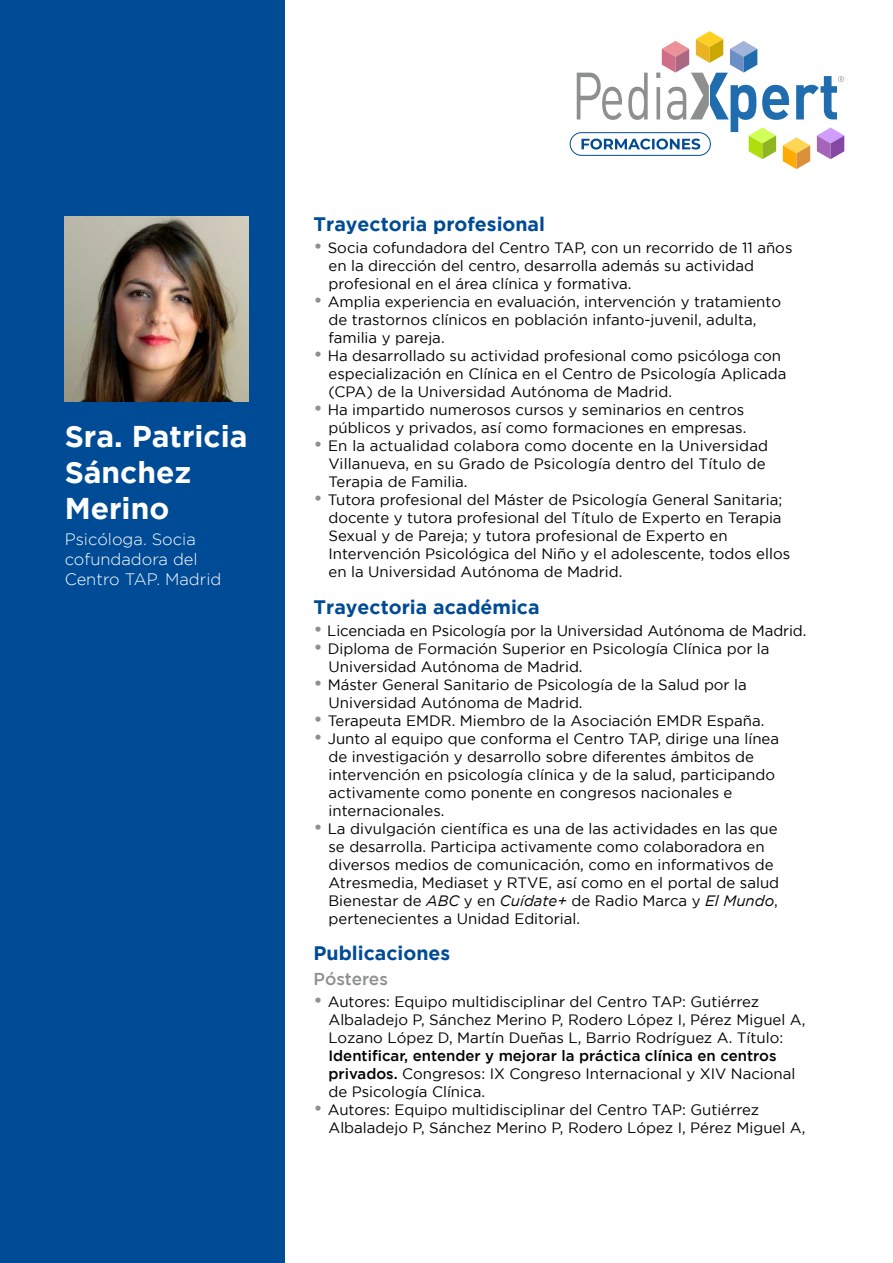
<style>
.page{position:relative;width:893px;height:1263px;background:#fff}
.page>*{position:absolute;margin:0;border:0;box-sizing:border-box;transform-origin:0 0}
.t1{font:700 30px/36px "Gotham";color:#fff}
.t2{font:700 19.5px "Gotham";color:#004b96}
.t3{font:500 17.25px "Gotham";color:#8e8f8f}
.t4{font:300 16.5px/19.8px "Gotham";color:#fff}
.t5{font:15px/18px "Gotham";color:#000}
.s1{font-size:19.5px;color:#8e8f8f}
.s2{font-style:italic}
.s3{font-weight:500}
</style>
<div class="page">
<div style="left:0;top:0;width:285px;height:1263px;background:#004b96"></div>
<svg style="left:577px;top:31px;width:267px;height:138px"></svg>
<img style="left:65px;top:217px;width:184px;height:184px">
<h1 class="t1" style="left:65px;top:418px;width:184px">Sra. Patricia<br>Sánchez<br>Merino</h1>
<p class="t4" style="left:65px;top:529px;width:158px">Psicóloga. Socia cofundadora del<br>Centro TAP. Madrid</p>
<h2 class="t2" style="left:314px;top:213px;width:233px">Trayectoria profesional</h2>
<p class="t5" style="left:328px;top:239px;width:465px;text-indent:-15px"><span class="s1">•</span> Socia cofundadora del Centro TAP, con un recorrido de 11 años en la dirección del centro, desarrolla además su actividad profesional en el área clínica y formativa.</p>
<p class="t5" style="left:328px;top:293px;width:454px;text-indent:-15px"><span class="s1">•</span> Amplia experiencia en evaluación, intervención y tratamiento de trastornos clínicos en población infanto-juvenil, adulta, familia y pareja.</p>
<p class="t5" style="left:328px;top:347px;width:459px;text-indent:-15px"><span class="s1">•</span> Ha desarrollado su actividad profesional como psicóloga con especialización en Clínica en el Centro de Psicología Aplicada (CPA) de la Universidad Autónoma de Madrid.</p>
<p class="t5" style="left:314px;top:401px;width:434px;text-align:right"><span class="s1">•</span> Ha impartido numerosos cursos y seminarios en centros públicos y privados, así como formaciones en empresas.</p>
<p class="t5" style="left:328px;top:437px;width:441px;text-indent:-15px"><span class="s1">•</span> En la actualidad colabora como docente en la Universidad<br>Villanueva, en su Grado de Psicología dentro del Título de<br>Terapia de Familia.</p>
<p class="t5" style="left:328px;top:491px;width:463px;text-indent:-15px"><span class="s1">•</span> Tutora profesional del Máster de Psicología General Sanitaria; docente y tutora profesional del Título de Experto en Terapia Sexual y de Pareja; y tutora profesional de Experto en Intervención Psicológica del Niño y el adolescente, todos ellos en la Universidad Autónoma de Madrid.</p>
<h2 class="t2" style="left:314px;top:595px;width:228px">Trayectoria académica</h2>
<p class="t5" style="left:314px;top:621px;width:494px"><span class="s1">•</span> Licenciada en Psicología por la Universidad Autónoma de Madrid.</p>
<p class="t5" style="left:328px;top:639px;width:443px;text-indent:-15px"><span class="s1">•</span> Diploma de Formación Superior en Psicología Clínica por la<br>Universidad Autónoma de Madrid.</p>
<p class="t5" style="left:328px;top:675px;width:420px;text-indent:-15px"><span class="s1">•</span> Máster General Sanitario de Psicología de la Salud por la<br>Universidad Autónoma de Madrid.</p>
<p class="t5" style="left:314px;top:711px;width:452px"><span class="s1">•</span> Terapeuta EMDR. Miembro de la Asociación EMDR España.</p>
<p class="t5" style="left:328px;top:729px;width:452px;text-indent:-15px"><span class="s1">•</span> Junto al equipo que conforma el Centro TAP, dirige una línea de investigación y desarrollo sobre diferentes ámbitos de intervención en psicología clínica y de la salud, participando activamente como ponente en congresos nacionales e internacionales.</p>
<p class="t5" style="left:328px;top:819px;width:452px;text-indent:-15px"><span class="s1">•</span> La divulgación científica es una de las actividades en las que se desarrolla. Participa activamente como colaboradora en diversos medios de comunicación, como en informativos de Atresmedia, Mediaset y RTVE, así como en el portal de salud Bienestar de <span class="s2">ABC</span> y en <span class="s2">Cuídate+</span> de Radio Marca y <span class="s2">El Mundo</span>, pertenecientes a Unidad Editorial.</p>
<h2 class="t2" style="left:314px;top:942px;width:138px">Publicaciones</h2>
<p class="t3" style="left:314px;top:969px;width:76px">Pósteres</p>
<p class="t5" style="left:328px;top:993px;width:478px;text-indent:-15px"><span class="s1">•</span> Autores: Equipo multidisciplinar del Centro TAP: Gutiérrez<br>Albaladejo P, Sánchez Merino P, Rodero López I, Pérez Miguel A,<br>Lozano López D, Martín Dueñas L, Barrio Rodríguez A. Título:</p>
<p class="t5" style="left:328px;top:1047px;width:468px"><span class="s3">Identificar, entender y mejorar la práctica clínica en centros privados.</span> Congresos: IX Congreso Internacional y XIV Nacional de Psicología Clínica.</p>
<p class="t5" style="left:328px;top:1101px;width:478px;text-indent:-15px"><span class="s1">•</span> Autores: Equipo multidisciplinar del Centro TAP: Gutiérrez<br>Albaladejo P, Sánchez Merino P, Rodero López I, Pérez Miguel A,</p>
</div>
